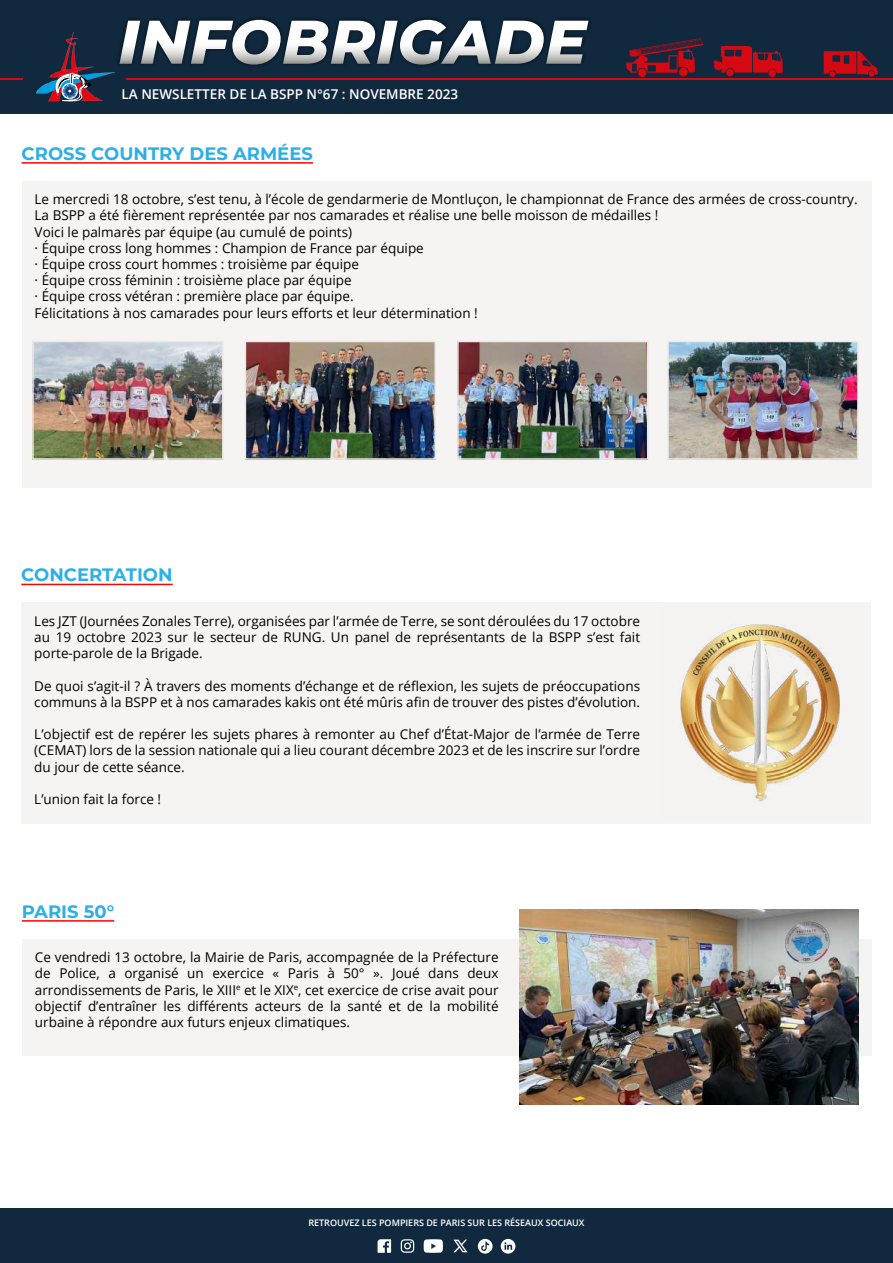
<style>
.page{position:relative;width:893px;height:1263px;background:#fff}
.page>*{position:absolute;margin:0;border:0;box-sizing:border-box;transform-origin:0 0}
.t1{font:italic 800 61.5px "Montserrat";letter-spacing:.01em;color:#fff}
.t2{font:700 18px "Montserrat";color:#2dafe6}
.t3{font:13.5px/16.2px "Open Sans";color:#000;text-align:justify}
.t4{font:600 13.5px "Open Sans";color:#fff}
.t5{font:600 9px "Open Sans";color:#fff}
</style>
<div class="page">
<div style="left:0;top:0;width:893px;height:114px;background:#10293e"></div>
<hr style="left:127px;top:78px;width:766px;height:2px;background:#d50911">
<hr style="left:0;top:78px;width:23px;height:2px;background:#d50911">
<svg style="left:36px;top:32px;width:79px;height:70px"></svg>
<div style="left:115px;top:15px;width:478px;height:54px;background:#000;opacity:.5"></div>
<svg style="left:824px;top:51px;width:54px;height:26px"></svg>
<svg style="left:714px;top:46px;width:69px;height:31px"></svg>
<svg style="left:626px;top:38px;width:78px;height:39px"></svg>
<div style="left:0;top:1208px;width:893px;height:55px;background:#10293e"></div>
<svg style="left:378px;top:1239px;width:13px;height:14px"></svg>
<svg style="left:501px;top:1239px;width:14px;height:14px"></svg>
<svg style="left:401px;top:1239px;width:92px;height:14px"></svg>
<div style="left:22px;top:603px;width:849px;height:221px;background:#f5f4f2"></div>
<img style="left:680px;top:624px;width:160px;height:178px">
<hr style="left:21px;top:584px;width:152px;height:1px;background:#f00">
<div style="left:22px;top:181px;width:850px;height:306px;background:#f5f4f2"></div>
<img style="left:35px;top:344px;width:186px;height:113px">
<div style="left:32px;top:341px;width:192px;height:119px;border:2px solid #ece9e5"></div>
<img style="left:248px;top:344px;width:185px;height:113px">
<div style="left:245px;top:341px;width:191px;height:119px;border:2px solid #ece9e5"></div>
<img style="left:460px;top:344px;width:185px;height:113px">
<div style="left:457px;top:341px;width:191px;height:119px;border:2px solid #ece9e5"></div>
<img style="left:670px;top:344px;width:186px;height:113px">
<div style="left:667px;top:341px;width:192px;height:119px;border:2px solid #ece9e5"></div>
<hr style="left:22px;top:162px;width:291px;height:2px;background:#f00">
<div style="left:22px;top:939px;width:850px;height:117px;background:#f5f4f2"></div>
<hr style="left:22px;top:920px;width:92px;height:2px;background:#f00">
<img style="left:520px;top:909px;width:338px;height:196px">
<h1 class="t1" style="left:118px;top:-3px;width:469px">INFOBRIGADE</h1>
<p class="t4" style="left:122px;top:85px;width:338px">LA NEWSLETTER DE LA BSPP N°67 : NOVEMBRE 2023</p>
<p class="t4" style="left:322px;top:86px;width:17px">56</p>
<p class="t4" style="left:449px;top:86px;width:9px">2</p>
<h2 class="t2" style="left:22px;top:140px;width:293px">CROSS COUNTRY DES ARMÉES</h2>
<p class="t3" style="left:35px;top:191px;width:824px;text-align:left">Le mercredi 18 octobre, s’est tenu, à l’école de gendarmerie de Montluçon, le championnat de France des armées de cross-country.<br>La BSPP a été fièrement représentée par nos camarades et réalise une belle moisson de médailles !<br>Voici le palmarès par équipe (au cumulé de points)<br>· Équipe cross long hommes : Champion de France par équipe<br>· Équipe cross court hommes : troisième par équipe<br>· Équipe cross féminin : troisième place par équipe<br>· Équipe cross vétéran : première place par équipe.<br>Félicitations à nos camarades pour leurs efforts et leur détermination !</p>
<h2 class="t2" style="left:21px;top:562px;width:153px">CONCERTATION</h2>
<p class="t3" style="left:34px;top:612px;width:607px">Les JZT (Journées Zonales Terre), organisées par l’armée de Terre, se sont déroulées du 17 octobre au 19 octobre 2023 sur le secteur de RUNG. Un panel de représentants de la BSPP s’est fait porte-parole de la Brigade.</p>
<p class="t3" style="left:34px;top:677px;width:607px">De quoi s’agit-il ? À travers des moments d’échange et de réflexion, les sujets de préoccupations communs à la BSPP et à nos camarades kakis ont été mûris afin de trouver des pistes d’évolution.</p>
<p class="t3" style="left:34px;top:726px;width:607px">L’objectif est de repérer les sujets phares à remonter au Chef d’État-Major de l’armée de Terre (CEMAT) lors de la session nationale qui a lieu courant décembre 2023 et de les inscrire sur l’ordre du jour de cette séance.</p>
<p class="t3" style="left:34px;top:791px;width:128px">L’union fait la force !</p>
<h2 class="t2" style="left:22px;top:898px;width:94px">PARIS 50°</h2>
<p class="t3" style="left:35px;top:949px;width:465px">Ce vendredi 13 octobre, la Mairie de Paris, accompagnée de la Préfecture de Police, a organisé un exercice « Paris à 50° ». Joué dans deux arrondissements de Paris, le XIII<sup>e</sup> et le XIX<sup>e</sup>, cet exercice de crise avait pour objectif d’entraîner les différents acteurs de la santé et de la mobilité urbaine à répondre aux futurs enjeux climatiques.</p>
<p class="t5" style="left:308px;top:1217px;width:278px">RETROUVEZ LES POMPIERS DE PARIS SUR LES RÉSEAUX SOCIAUX</p>
</div>
